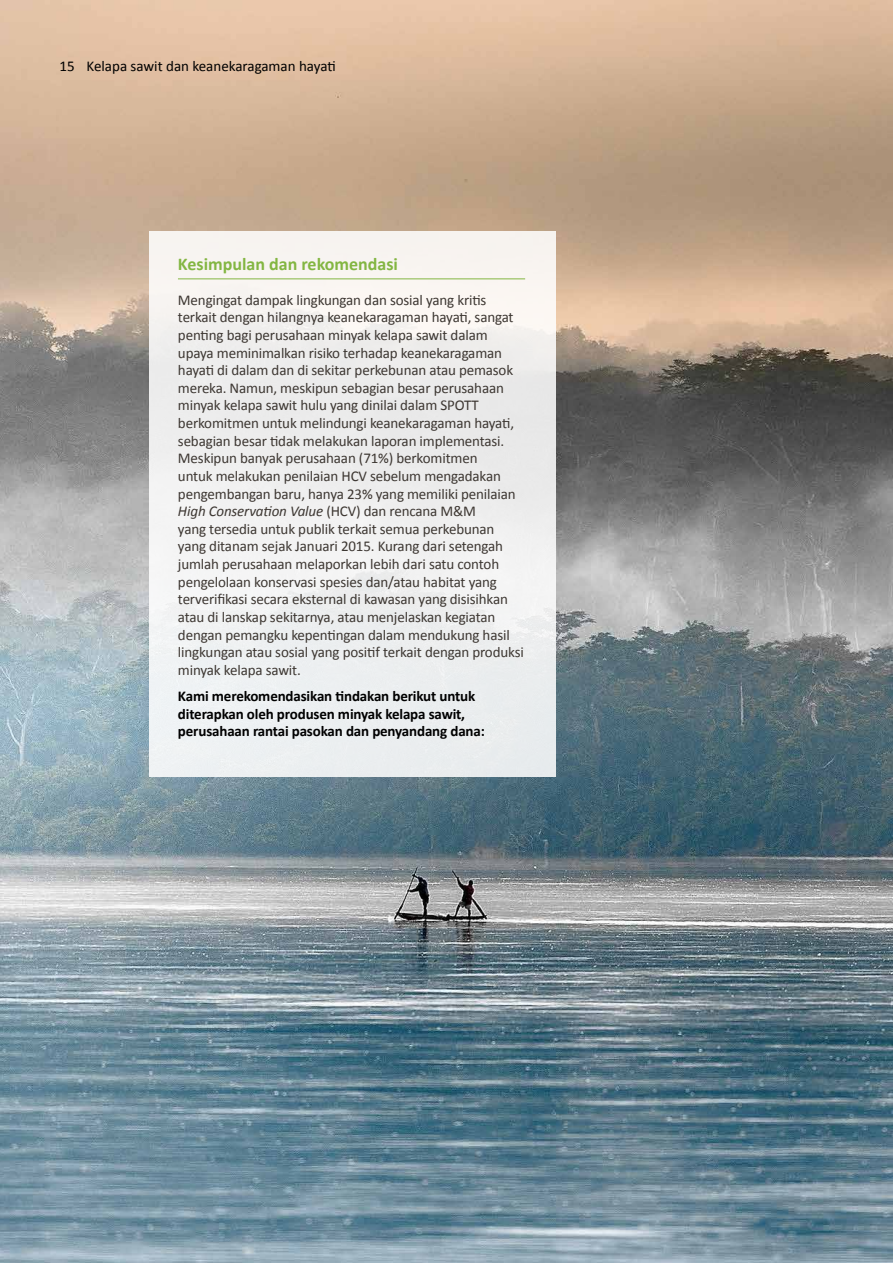
<style>
.page{position:relative;width:893px;height:1263px;background:#fff}
.page>*{position:absolute;margin:0;border:0;box-sizing:border-box;transform-origin:0 0}
.t1{font:700 18px "Calibri";color:#83b642}
.t2{font:15px/17.5px "Calibri";letter-spacing:-.01em;color:#3d3732}
.t3{font:700 15px/17.7px "Calibri";letter-spacing:-.01em;color:#000}
.t4{font:15px "Calibri";color:#000}
.s1{font-style:italic}
</style>
<div class="page">
<img style="left:0;top:0;width:893px;height:1263px">
<div style="left:150px;top:232px;width:406px;height:545px;background:#eeeff0"></div>
<hr style="left:178px;top:278px;width:347px;height:1px;background:#83b642">
<p class="t4" style="left:60px;top:57px;width:278px">15 Kelapa sawit dan keanekaragaman hayati</p>
<p class="t1" style="left:178px;top:251px;width:222px">Kesimpulan dan rekomendasi</p>
<p class="t2" style="left:178px;top:290px;width:347px">Mengingat dampak lingkungan dan sosial yang kritis terkait dengan hilangnya keanekaragaman hayati, sangat penting bagi perusahaan minyak kelapa sawit dalam upaya meminimalkan risiko terhadap keanekaragaman hayati di dalam dan di sekitar perkebunan atau pemasok mereka. Namun, meskipun sebagian besar perusahaan minyak kelapa sawit hulu yang dinilai dalam SPOTT berkomitmen untuk melindungi keanekaragaman hayati, sebagian besar tidak melakukan laporan implementasi.<br>Meskipun banyak perusahaan (71%) berkomitmen<br>untuk melakukan penilaian HCV sebelum mengadakan pengembangan baru, hanya 23% yang memiliki penilaian <span class="s1">High Conservation Value</span> (HCV) dan rencana M&amp;M<br>yang tersedia untuk publik terkait semua perkebunan yang ditanam sejak Januari 2015. Kurang dari setengah jumlah perusahaan melaporkan lebih dari satu contoh pengelolaan konservasi spesies dan/atau habitat yang terverifikasi secara eksternal di kawasan yang disisihkan atau di lanskap sekitarnya, atau menjelaskan kegiatan dengan pemangku kepentingan dalam mendukung hasil lingkungan atau sosial yang positif terkait dengan produksi minyak kelapa sawit.</p>
<p class="t3" style="left:178px;top:687px;width:308px">Kami merekomendasikan tindakan berikut untuk diterapkan oleh produsen minyak kelapa sawit, perusahaan rantai pasokan dan penyandang dana:</p>
</div>
